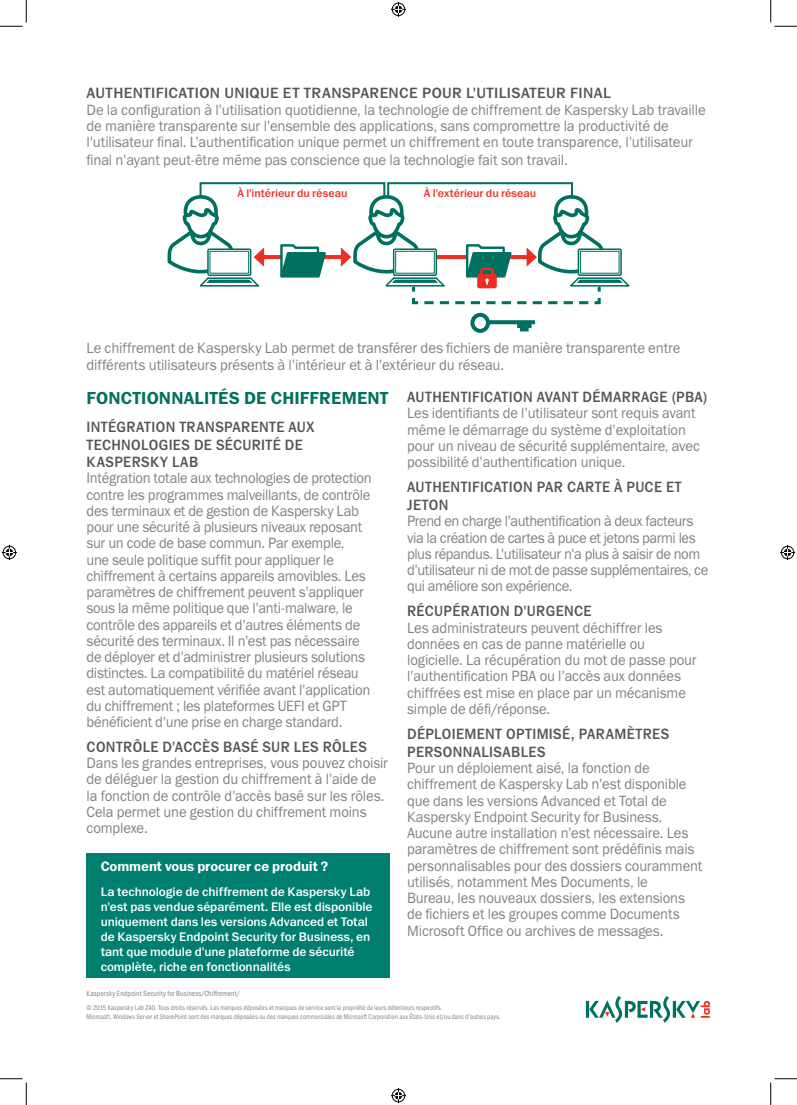
<style>
.page{position:relative;width:797px;height:1105px;background:#fff}
.page>*{position:absolute;margin:0;border:0;box-sizing:border-box;transform-origin:0 0}
.t1{font:600 17.5px "Lab Gothic";letter-spacing:.01em;color:#007161}
.t2{font:15px/16.2px "Lab Gothic";letter-spacing:-.01em;color:#808285;scale:.94 1}
.t3{font:15px/16.2px "Lab Gothic";letter-spacing:-.01em;color:#808285;scale:.95 1}
.t4{font:500 15px/17.5px "Lab Gothic";letter-spacing:.025em;color:#545557;scale:.94 1}
.t5{font:15px/16.2px "Lab Gothic";letter-spacing:-.03em;color:#808285;scale:.94 1}
.t6{font:500 15px "Lab Gothic";letter-spacing:.025em;color:#545557}
.t7{font:600 13.75px "Lab Gothic";letter-spacing:-.005em;color:#fff}
.t8{font:500 12.5px/15px "Lab Gothic";letter-spacing:-.005em;color:#fff}
.t9{font:500 11.25px "Lab Gothic";letter-spacing:-.005em;color:#ee2e22}
.t10{font:7.5px "Lab Gothic Cond";letter-spacing:.015em;color:#808285;scale:.95 1}
.t11{font:6.88px/8.1px "Lab Gothic Cond";letter-spacing:.015em;color:#808285;scale:.93 1}
</style>
<div class="page">
<svg style="left:586px;top:996px;width:124px;height:27px"></svg>
<div style="left:86px;top:854px;width:303px;height:124px;background:#007f71"></div>
<hr style="left:260px;top:255px;width:84px;height:4px;background:#ee2e22">
<svg style="left:167px;top:195px;width:97px;height:92px"></svg>
<svg style="left:278px;top:244px;width:50px;height:34px"></svg>
<svg style="left:341px;top:193px;width:289px;height:112px"></svg>
<div style="left:470px;top:313px;width:20px;height:20px;border:4px solid #007161;border-radius:50%"></div>
<svg style="left:488px;top:320px;width:45px;height:4px"></svg>
<hr style="left:519px;top:324px;width:10px;height:4px;background:#007161">
<svg style="left:522px;top:328px;width:4px;height:3px"></svg>
<div style="left:199px;top:182px;width:186px;height:15px;border:2px solid #007161"></div>
<div style="left:387px;top:182px;width:186px;height:15px;border:2px solid #007161"></div>
<svg style="left:0;top:0;width:27px;height:27px"></svg>
<svg style="left:0;top:1078px;width:27px;height:27px"></svg>
<svg style="left:770px;top:0;width:27px;height:27px"></svg>
<svg style="left:770px;top:1078px;width:27px;height:27px"></svg>
<svg style="left:391px;top:2px;width:15px;height:15px"></svg>
<svg style="left:391px;top:1088px;width:15px;height:15px"></svg>
<svg style="left:2px;top:545px;width:15px;height:15px"></svg>
<svg style="left:780px;top:545px;width:15px;height:15px"></svg>
<p class="t6" style="left:87px;top:84px;width:526px">AUTHENTIFICATION UNIQUE ET TRANSPARENCE POUR L'UTILISATEUR FINAL</p>
<p class="t3" style="left:86px;top:101px;width:653px">De la configuration à l'utilisation quotidienne, la technologie de chiffrement de Kaspersky Lab travaille de manière transparente sur l'ensemble des applications, sans compromettre la productivité de l'utilisateur final. L'authentification unique permet un chiffrement en toute transparence, l'utilisateur</p>
<p class="t3" style="left:86px;top:152px;width:508px">final n'ayant peut-être même pas conscience que la technologie fait son travail.</p>
<p class="t9" style="left:237px;top:186px;width:111px">À l'intérieur du réseau</p>
<p class="t9" style="left:424px;top:186px;width:114px">À l'extérieur du réseau</p>
<p class="t3" style="left:86px;top:339px;width:626px;line-height:17.5px">Le chiffrement de Kaspersky Lab permet de transférer des fichiers de manière transparente entre différents utilisateurs présents à l'intérieur et à l'extérieur du réseau.</p>
<p class="t1" style="left:87px;top:387px;width:303px">FONCTIONNALITÉS DE CHIFFREMENT</p>
<p class="t4" style="left:87px;top:418px;width:244px">INTÉGRATION TRANSPARENTE AUX<br>TECHNOLOGIES DE SÉCURITÉ DE<br>KASPERSKY LAB</p>
<p class="t2" style="left:86px;top:470px;width:305px">Intégration totale aux technologies de protection contre les programmes malveillants, de contrôle des terminaux et de gestion de Kaspersky Lab pour une sécurité à plusieurs niveaux reposant sur un code de base commun. Par exemple,<br>une seule politique suffit pour appliquer le chiffrement à certains appareils amovibles. Les paramètres de chiffrement peuvent s'appliquer sous la même politique que l'anti-malware, le contrôle des appareils et d'autres éléments de sécurité des terminaux. Il n'est pas nécessaire de déployer et d'administrer plusieurs solutions distinctes. La compatibilité du matériel réseau est automatiquement vérifiée avant l'application du chiffrement ; les plateformes UEFI et GPT bénéficient d'une prise en charge standard.</p>
<p class="t4" style="left:87px;top:738px;width:300px">CONTRÔLE D'ACCÈS BASÉ SUR LES RÔLES</p>
<p class="t2" style="left:86px;top:755px;width:322px">Dans les grandes entreprises, vous pouvez choisir de déléguer la gestion du chiffrement à l'aide de la fonction de contrôle d'accès basé sur les rôles.<br>Cela permet une gestion du chiffrement moins complexe.</p>
<p class="t4" style="left:407px;top:388px;width:321px">AUTHENTIFICATION AVANT DÉMARRAGE (PBA)</p>
<p class="t2" style="left:407px;top:405px;width:313px">Les identifiants de l'utilisateur sont requis avant même le démarrage du système d'exploitation pour un niveau de sécurité supplémentaire, avec possibilité d'authentification unique.</p>
<p class="t4" style="left:407px;top:478px;width:293px;line-height:18px">AUTHENTIFICATION PAR CARTE À PUCE ET<br>JETON</p>
<p class="t5" style="left:407px;top:513px;width:322px">Prend en charge l'authentification à deux facteurs via la création de cartes à puce et jetons parmi les plus répandus. L'utilisateur n'a plus à saisir de nom d'utilisateur ni de mot de passe supplémentaires, ce qui améliore son expérience.</p>
<p class="t4" style="left:407px;top:603px;width:198px">RÉCUPÉRATION D'URGENCE</p>
<p class="t2" style="left:407px;top:619px;width:309px">Les administrateurs peuvent déchiffrer les données en cas de panne matérielle ou logicielle. La récupération du mot de passe pour l'authentification PBA ou l'accès aux données chiffrées est mise en place par un mécanisme simple de défi/réponse.</p>
<p class="t4" style="left:407px;top:725px;width:280px;line-height:18px">DÉPLOIEMENT OPTIMISÉ, PARAMÈTRES<br>PERSONNALISABLES</p>
<p class="t2" style="left:407px;top:760px;width:315px">Pour un déploiement aisé, la fonction de chiffrement de Kaspersky Lab n'est disponible que dans les versions Advanced et Total de Kaspersky Endpoint Security for Business.<br>Aucune autre installation n'est nécessaire. Les paramètres de chiffrement sont prédéfinis mais personnalisables pour des dossiers couramment utilisés, notamment Mes Documents, le<br>Bureau, les nouveaux dossiers, les extensions de fichiers et les groupes comme Documents Microsoft Office ou archives de messages.</p>
<p class="t7" style="left:101px;top:858px;width:229px">Comment vous procurer ce produit ?</p>
<p class="t8" style="left:101px;top:884px;width:273px">La technologie de chiffrement de Kaspersky Lab n'est pas vendue séparément. Elle est disponible uniquement dans les versions Advanced et Total de Kaspersky Endpoint Security for Business, en tant que module d'une plateforme de sécurité complète, riche en fonctionnalités</p>
<p class="t10" style="left:86px;top:989px;width:163px">Kaspersky Endpoint Security for Business/Chiffrement/</p>
<p class="t11" style="left:86px;top:1004px;width:447px">© 2015 Kaspersky Lab ZAO. Tous droits réservés. Les marques déposées et marques de service sont la propriété de leurs détenteurs respectifs.<br>Microsoft, Windows Server et SharePoint sont des marques déposées ou des marques commerciales de Microsoft Corporation aux États-Unis et/ou dans d'autres pays.</p>
</div>
